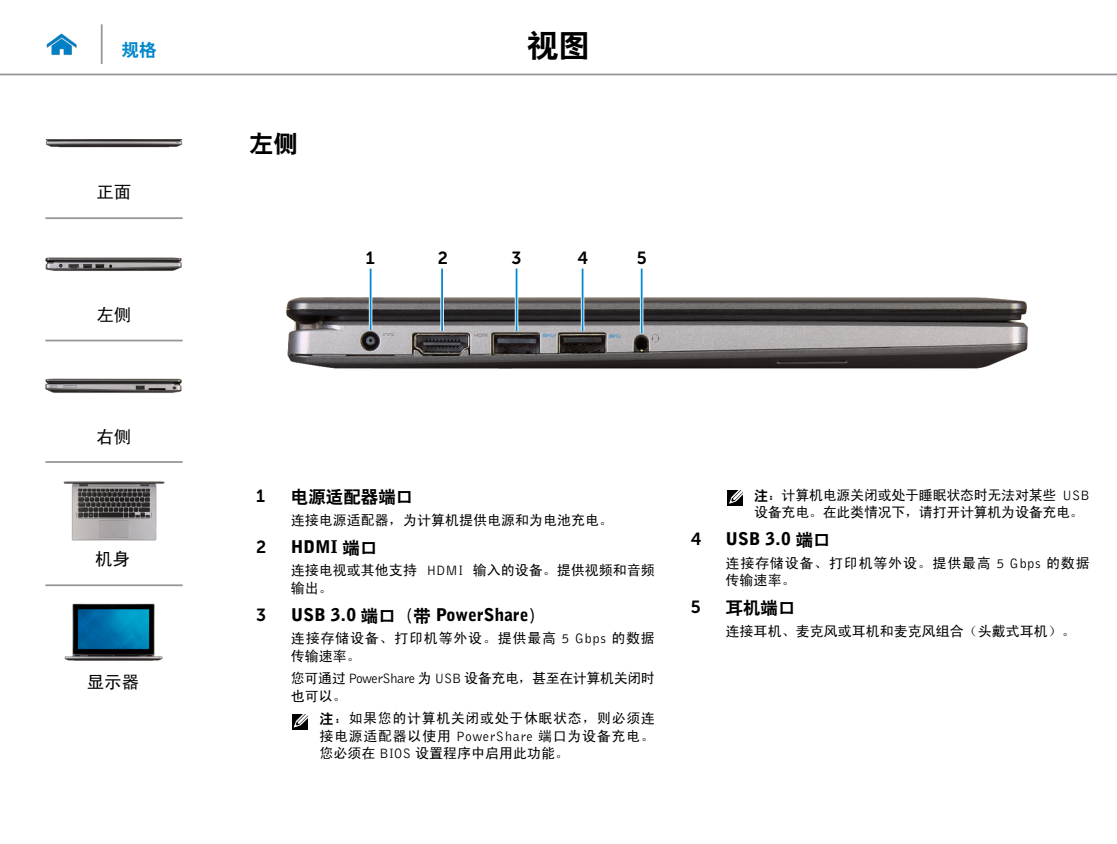
<style>
.page{position:relative;width:1117px;height:844px;background:#fff}
.page>*{position:absolute;margin:0;border:0;box-sizing:border-box;transform-origin:0 0}
.t1{font:31.5px "Heiti CSEG";color:#000}
.Head2{font:24.5px "Heiti CSEG";color:#000}
.Callout_Head{font:900 17.5px "Bell Gothic BT";color:#000}
.Callout_Head-2{font:17.5px "Heiti CSEG";color:#000}
.t2{font:17.5px "Sim Hei";color:#000}
.Callout_Head-3{font:17.5px "Museo Sans For Dell 700";color:#000}
.Callout-L{font:17.5px "Museo Sans For Dell 700";color:#000}
.t3{font:17.5px "Heiti CSEG";color:#0087cc}
.Callout_description{font:14px/17.5px "Sim Hei";color:#000}
.Note{font:14px/17.5px "Sim Hei";color:#000;text-align:justify}
.Callout_description-2{font:14px/17.5px "Sim Hei";letter-spacing:.055em;color:#000}
.Note-2{font:14px/17.5px "Sim Hei";letter-spacing:-.02em;color:#000}
.Callout_description-3{font:14px/17.5px "Sim Hei";letter-spacing:-.03em;color:#000}
.s1{font-family:"Heiti CSEG";font-weight:400}
.s2{font-family:"Bell Gothic BT"}
.s3{font-family:"Heiti CSEG"}
</style>
<div class="page">
<hr style="left:0;top:74px;width:1116px;height:1px;background:#939598">
<img style="left:46px;top:33px;width:31px;height:23px">
<div style="left:292px;top:713px;width:16px;height:16px;background:#000"></div>
<svg style="left:293px;top:713px;width:15px;height:14px"></svg>
<div style="left:727px;top:489px;width:16px;height:16px;background:#000"></div>
<svg style="left:728px;top:489px;width:15px;height:15px"></svg>
<img style="left:286px;top:297px;width:742px;height:72px">
<hr style="left:369px;top:268px;width:3px;height:62px;background:#fff">
<hr style="left:369px;top:268px;width:2px;height:62px;background:#0087cc">
<svg style="left:440px;top:297px;width:4px;height:34px"></svg>
<hr style="left:441px;top:268px;width:2px;height:63px;background:#0087cc">
<svg style="left:514px;top:268px;width:4px;height:63px"></svg>
<hr style="left:515px;top:268px;width:2px;height:63px;background:#0087cc">
<svg style="left:580px;top:268px;width:4px;height:63px"></svg>
<hr style="left:581px;top:268px;width:2px;height:63px;background:#0087cc">
<svg style="left:639px;top:268px;width:4px;height:65px"></svg>
<hr style="left:640px;top:268px;width:2px;height:65px;background:#0087cc">
<hr style="left:101px;top:24px;width:2px;height:40px;background:#939598">
<img style="left:45px;top:139px;width:137px;height:9px">
<img style="left:45px;top:257px;width:137px;height:14px">
<img style="left:45px;top:378px;width:137px;height:15px">
<img style="left:64px;top:481px;width:100px;height:59px">
<img style="left:65px;top:603px;width:98px;height:57px">
<hr style="left:45px;top:217px;width:138px;height:2px;background:#939598">
<hr style="left:45px;top:339px;width:138px;height:2px;background:#939598">
<hr style="left:45px;top:461px;width:138px;height:2px;background:#939598">
<hr style="left:45px;top:584px;width:138px;height:2px;background:#939598">
<p class="t3" style="left:122px;top:41px;width:36px">规格</p>
<h1 class="t1" style="left:527px;top:30px;width:64px">视图</h1>
<p class="t2" style="left:96px;top:183px;width:36px">正面</p>
<p class="t2" style="left:96px;top:305px;width:36px">左侧</p>
<p class="Head2" style="left:249px;top:131px;width:50px">左侧</p>
<p class="Callout-L" style="left:366px;top:248px;width:10px">1</p>
<p class="Callout-L" style="left:438px;top:248px;width:12px">2</p>
<p class="Callout-L" style="left:511px;top:248px;width:12px">3</p>
<p class="Callout-L" style="left:577px;top:248px;width:12px">4</p>
<p class="Callout-L" style="left:636px;top:248px;width:11px">5</p>
<p class="t2" style="left:96px;top:428px;width:36px">右侧</p>
<p class="t2" style="left:95px;top:550px;width:37px">机身</p>
<p class="t2" style="left:87px;top:673px;width:54px">显示器</p>
<p class="Callout_Head-3" style="left:256px;top:486px;width:10px">1</p>
<p class="Callout_Head-2" style="left:291px;top:488px;width:124px">电源适配器端口</p>
<p class="Callout_description" style="left:291px;top:510px;width:323px">连接电源适配器，为计算机提供电源和为电池充电。</p>
<p class="Callout_Head-3" style="left:256px;top:536px;width:12px">2</p>
<p class="Callout_Head" style="left:291px;top:535px;width:88px">HDMI <span class="s1">端口</span></p>
<p class="Callout_description" style="left:291px;top:561px;width:365px">连接电视或其他支持 <span class="s2">HDMI</span> 输入的设备。提供视频和音频输出。</p>
<p class="Callout_Head-3" style="left:256px;top:604px;width:12px">3</p>
<p class="Callout_Head" style="left:291px;top:603px;width:256px">USB 3.0 <span class="s1">端口（带</span> PowerShare<span class="s1">）</span></p>
<p class="Callout_description-2" style="left:291px;top:629px;width:365px">连接存储设备、打印机等外设。提供最高 <span class="s2">5 Gbps</span> 的数据传输速率。</p>
<p class="Callout_description-3" style="left:291px;top:669px;width:365px">您可通过 <span class="s2">PowerShare</span> 为 <span class="s2">USB</span> 设备充电，甚至在计算机关闭时也可以。</p>
<p class="Note" style="left:319px;top:709px;width:337px"><span class="s3">注：</span>如果您的计算机关闭或处于休眠状态，则必须连接电源适配器以使用 <span class="s2">PowerShare</span> 端口为设备充电。您必须在 <span class="s2">BIOS</span> 设置程序中启用此功能。</p>
<p class="Note-2" style="left:754px;top:485px;width:337px"><span class="s3">注：</span>计算机电源关闭或处于睡眠状态时无法对某些 <span class="s2">USB</span>设备充电。在此类情况下，请打开计算机为设备充电。</p>
<p class="Callout_Head-3" style="left:690px;top:529px;width:12px">4</p>
<p class="Callout_Head" style="left:725px;top:527px;width:106px">USB 3.0 <span class="s1">端口</span></p>
<p class="Callout_description-2" style="left:725px;top:553px;width:365px">连接存储设备、打印机等外设。提供最高 <span class="s2">5 Gbps</span> 的数据传输速率。</p>
<p class="Callout_Head-3" style="left:690px;top:597px;width:11px">5</p>
<p class="Callout_Head-2" style="left:725px;top:599px;width:71px">耳机端口</p>
<p class="Callout_description" style="left:725px;top:621px;width:351px">连接耳机、麦克风或耳机和麦克风组合（头戴式耳机）。</p>
</div>
